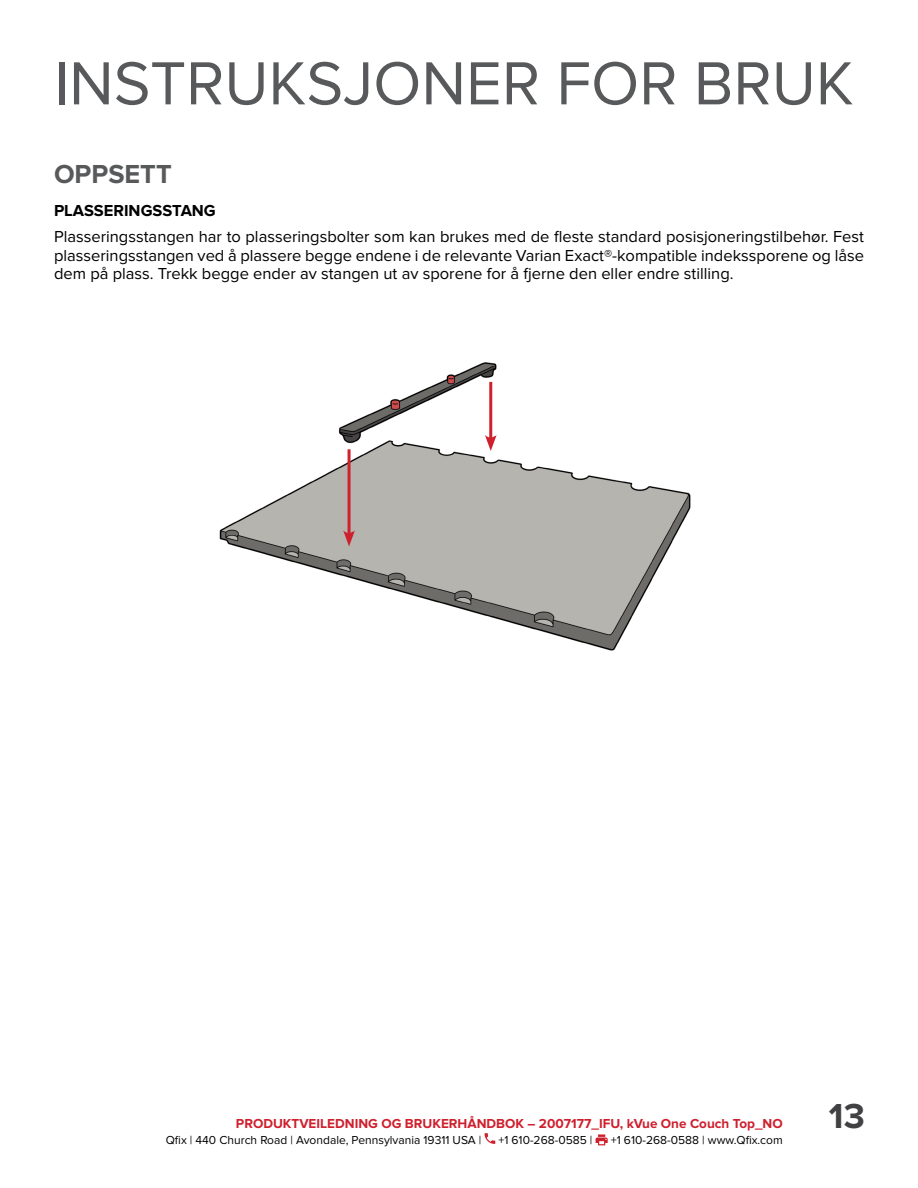
<style>
.page{position:relative;width:918px;height:1188px;background:#fff}
.page>*{position:absolute;margin:0;border:0;box-sizing:border-box;transform-origin:0 0}
.t1{font:63px "Proxima Nova";color:#58595b}
.t2{font:700 36px "Proxima Nova";color:#414042}
.t3{font:700 27px "Proxima Nova";color:#58595b}
.t4{font:16.5px/18.8px "Proxima Nova";color:#000;text-align:justify}
.t5{font:700 16.5px "Proxima Nova";color:#000}
.t6{font:700 13.5px "Proxima Nova";color:#cf202e}
.t7{font:12px "Proxima Nova";color:#000}
</style>
<div class="page">
<img style="left:219px;top:362px;width:472px;height:289px">
<hr style="left:348px;top:449px;width:3px;height:87px;background:#cf202e">
<svg style="left:343px;top:530px;width:12px;height:17px"></svg>
<hr style="left:489px;top:382px;width:3px;height:59px;background:#cf202e">
<svg style="left:485px;top:435px;width:12px;height:16px"></svg>
<svg style="left:485px;top:1133px;width:10px;height:11px"></svg>
<svg style="left:596px;top:1134px;width:12px;height:11px"></svg>
<h1 class="t1" style="left:54px;top:47px;width:801px">INSTRUKSJONER FOR BRUK</h1>
<h3 class="t3" style="left:54px;top:159px;width:119px">OPPSETT</h3>
<p class="t5" style="left:54px;top:201px;width:163px">PLASSERINGSSTANG</p>
<p class="t4" style="left:54px;top:227px;width:812px">Plasseringsstangen har to plasseringsbolter som kan brukes med de fleste standard posisjoneringstilbehør. Fest plasseringsstangen ved å plassere begge endene i de relevante Varian Exact®-kompatible indekssporene og låse dem på plass. Trekk begge ender av stangen ut av sporene for å fjerne den eller endre stilling.</p>
<p class="t6" style="left:236px;top:1116px;width:548px">PRODUKTVEILEDNING OG BRUKERHÅNDBOK – 2007177_IFU, kVue One Couch Top_NO</p>
<p class="t7" style="left:166px;top:1133px;width:317px">Qfix | 440 Church Road | Avondale, Pennsylvania 19311 USA |</p>
<p class="t7" style="left:498px;top:1133px;width:96px">+1 610-268-0585 |</p>
<p class="t7" style="left:611px;top:1133px;width:174px">+1 610-268-0588 | www.Qfix.com</p>
<h2 class="t2" style="left:829px;top:1095px;width:37px">13</h2>
</div>
